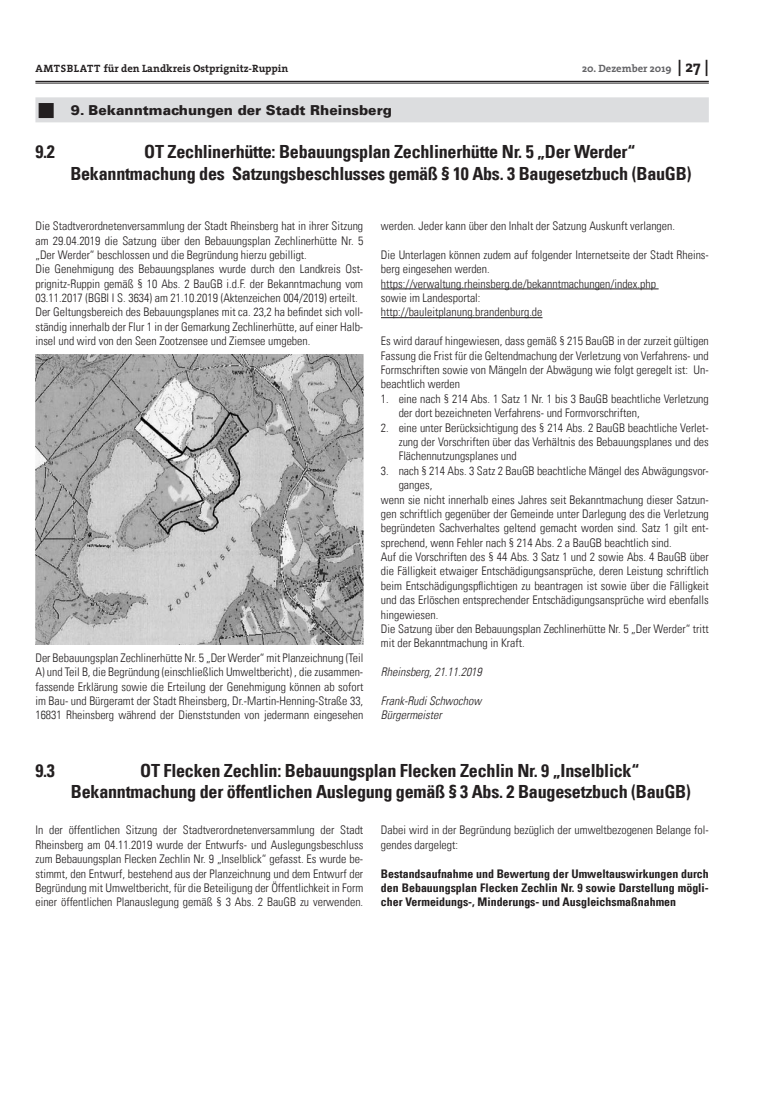
<style>
.page{position:relative;width:762px;height:1117px;background:#fff}
.page>*{position:absolute;margin:0;border:0;box-sizing:border-box;transform-origin:0 0}
.Überschrift_2{font:700 condensed 18.12px/21.5px "Univers LT";letter-spacing:-.015em;color:#231f20}
.t1{font:900 13.75px "Univers LT";color:#231f20}
.Text{font:300 condensed 11.88px/14.4px "Univers LT";color:#231f20;text-align:justify}
.Text__Liste_1{font:300 condensed 11.88px/14.4px "Univers LT";color:#231f20}
.Text__fett{font:700 condensed 11.88px/14.4px "Univers LT";color:#231f20;text-align:justify}
.Text__Siegel_2Spalte{font:italic 300 condensed 11.88px "Univers LT";color:#231f20}
.t2{font:700 10.62px "The Serif";color:#231f20}
.t3{font:700 10.62px "The Serif";color:#636366}
.s1{font-size:16.25px;color:#231f20}
</style>
<div class="page">
<hr style="left:35px;top:81px;width:674px;height:1px;background:#231f20">
<hr style="left:35px;top:83px;width:674px;height:1px;background:#231f20">
<hr style="left:381px;top:288px;width:277px;height:1px;background:#231f20">
<hr style="left:381px;top:317px;width:161px;height:1px;background:#231f20">
<img style="left:35px;top:354px;width:328px;height:290px">
<div style="left:35px;top:97px;width:674px;height:25px;background:#dcdddf"></div>
<p class="t2" style="left:35px;top:59px;width:254px">AMTSBLATT für den Landkreis Ostprignitz-Ruppin</p>
<p class="t3" style="left:582px;top:59px;width:128px">20. Dezember 2019 <span class="s1">| 27 |</span></p>
<p class="t1" style="left:71px;top:101px;width:323px">9. Bekanntmachungen der Stadt Rheinsberg</p>
<p class="Überschrift_2" style="left:35px;top:141px;width:21px">9.2</p>
<p class="Überschrift_2" style="left:70px;top:141px;width:623px;text-indent:74px">OT Zechlinerhütte: Bebauungsplan Zechlinerhütte Nr. 5 „Der Werder“<br>Bekanntmachung des Satzungsbeschlusses gemäß § 10 Abs. 3 Baugesetzbuch (BauGB)</p>
<p class="Text" style="left:35px;top:219px;width:329px">Die Stadtverordnetenversammlung der Stadt Rheinsberg hat in ihrer Sitzung am 29.04.2019 die Satzung über den Bebauungsplan Zechlinerhütte Nr. 5 „Der Werder“ beschlossen und die Begründung hierzu gebilligt.</p>
<p class="Text" style="left:35px;top:262px;width:329px">Die Genehmigung des Bebauungsplanes wurde durch den Landkreis Ost&shy;prignitz-Ruppin gemäß § 10 Abs. 2 BauGB i.d.F. der Bekanntmachung vom 03.11.2017 (BGBl I S. 3634) am 21.10.2019 (Aktenzeichen 004/2019) erteilt.</p>
<p class="Text" style="left:35px;top:305px;width:329px">Der Geltungsbereich des Bebauungsplanes mit ca. 23,2 ha befindet sich voll&shy;ständig innerhalb der Flur 1 in der Gemarkung Zechlinerhütte, auf einer Halb&shy;insel und wird von den Seen Zootzensee und Ziemsee umgeben.</p>
<p class="Text" style="left:35px;top:650px;width:329px">Der Bebauungsplan Zechlinerhütte Nr. 5 „Der Werder“ mit Planzeichnung (Teil A) und Teil B, die Begründung (einschließlich Umweltbericht) , die zusammen&shy;fassende Erklärung sowie die Erteilung der Genehmigung können ab sofort im Bau- und Bürgeramt der Stadt Rheinsberg, Dr.-Martin-Henning-Straße 33, 16831 Rheinsberg während der Dienststunden von jedermann eingesehen</p>
<p class="Text" style="left:381px;top:219px;width:296px">werden. Jeder kann über den Inhalt der Satzung Auskunft verlangen.</p>
<p class="Text" style="left:381px;top:247px;width:329px">Die Unterlagen können zudem auf folgender Internetseite der Stadt Rheins&shy;berg eingesehen werden.</p>
<p class="Text" style="left:381px;top:276px;width:276px">https://verwaltung.rheinsberg.de/bekanntmachungen/index.php</p>
<p class="Text" style="left:381px;top:291px;width:101px">sowie im Landesportal:</p>
<p class="Text" style="left:381px;top:305px;width:163px">http://bauleitplanung.brandenburg.de</p>
<p class="Text" style="left:381px;top:334px;width:329px">Es wird darauf hingewiesen, dass gemäß § 215 BauGB in der zurzeit gültigen Fassung die Frist für die Geltendmachung der Verletzung von Verfahrens- und Formschriften sowie von Mängeln der Abwägung wie folgt geregelt ist: Un&shy;beachtlich werden</p>
<p class="Text__Liste_1" style="left:399px;top:391px;width:312px;text-indent:-18px">1. eine nach § 214 Abs. 1 Satz 1 Nr. 1 bis 3 BauGB beachtliche Verletzung der dort bezeichneten Verfahrens- und Formvorschriften,</p>
<p class="Text__Liste_1" style="left:399px;top:420px;width:312px;text-align:justify;text-indent:-18px">2. eine unter Berücksichtigung des § 214 Abs. 2 BauGB beachtliche Verlet&shy;zung der Vorschriften über das Verhältnis des Bebauungsplanes und des Flächennutzungsplanes und</p>
<p class="Text__Liste_1" style="left:399px;top:463px;width:312px;text-indent:-18px">3. nach § 214 Abs. 3 Satz 2 BauGB beachtliche Mängel des Abwägungsvor&shy;ganges,</p>
<p class="Text" style="left:381px;top:492px;width:329px">wenn sie nicht innerhalb eines Jahres seit Bekanntmachung dieser Satzun&shy;gen schriftlich gegenüber der Gemeinde unter Darlegung des die Verletzung begründeten Sachverhaltes geltend gemacht worden sind. Satz 1 gilt ent&shy;sprechend, wenn Fehler nach § 214 Abs. 2 a BauGB beachtlich sind.</p>
<p class="Text" style="left:381px;top:549px;width:329px">Auf die Vorschriften des § 44 Abs. 3 Satz 1 und 2 sowie Abs. 4 BauGB über die Fälligkeit etwaiger Entschädigungsansprüche, deren Leistung schriftlich beim Entschädigungspflichtigen zu beantragen ist sowie über die Fälligkeit und das Erlöschen entsprechender Entschädigungsansprüche wird ebenfalls hingewiesen.</p>
<p class="Text" style="left:381px;top:621px;width:329px">Die Satzung über den Bebauungsplan Zechlinerhütte Nr. 5 „Der Werder“ tritt mit der Bekanntmachung in Kraft.</p>
<p class="Text__Siegel_2Spalte" style="left:381px;top:664px;width:102px">Rheinsberg, 21.11.2019</p>
<p class="Text__Siegel_2Spalte" style="left:381px;top:693px;width:102px">Frank-Rudi Schwochow</p>
<p class="Text__Siegel_2Spalte" style="left:381px;top:707px;width:62px">Bürgermeister</p>
<p class="Überschrift_2" style="left:35px;top:759px;width:21px">9.3</p>
<p class="Überschrift_2" style="left:71px;top:759px;width:621px;text-indent:69px">OT Flecken Zechlin: Bebauungsplan Flecken Zechlin Nr. 9 „Inselblick“<br>Bekanntmachung der öffentlichen Auslegung gemäß § 3 Abs. 2 Baugesetzbuch (BauGB)</p>
<p class="Text" style="left:35px;top:822px;width:329px">In der öffentlichen Sitzung der Stadtverordnetenversammlung der Stadt Rheinsberg am 04.11.2019 wurde der Entwurfs- und Auslegungsbeschluss zum Bebauungsplan Flecken Zechlin Nr. 9 „Inselblick“ gefasst. Es wurde be&shy;stimmt, den Entwurf, bestehend aus der Planzeichnung und dem Entwurf der Begründung mit Umweltbericht, für die Beteiligung der Öffentlichkeit in Form einer öffentlichen Planauslegung gemäß § 3 Abs. 2 BauGB zu verwenden.</p>
<p class="Text" style="left:381px;top:822px;width:329px">Dabei wird in der Begründung bezüglich der umweltbezogenen Belange fol&shy;gendes dargelegt:</p>
<p class="Text__fett" style="left:381px;top:865px;width:329px">Bestandsaufnahme und Bewertung der Umweltauswirkungen durch den Bebauungsplan Flecken Zechlin Nr. 9 sowie Darstellung mögli&shy;cher Vermeidungs-, Minderungs- und Ausgleichsmaßnahmen</p>
</div>
